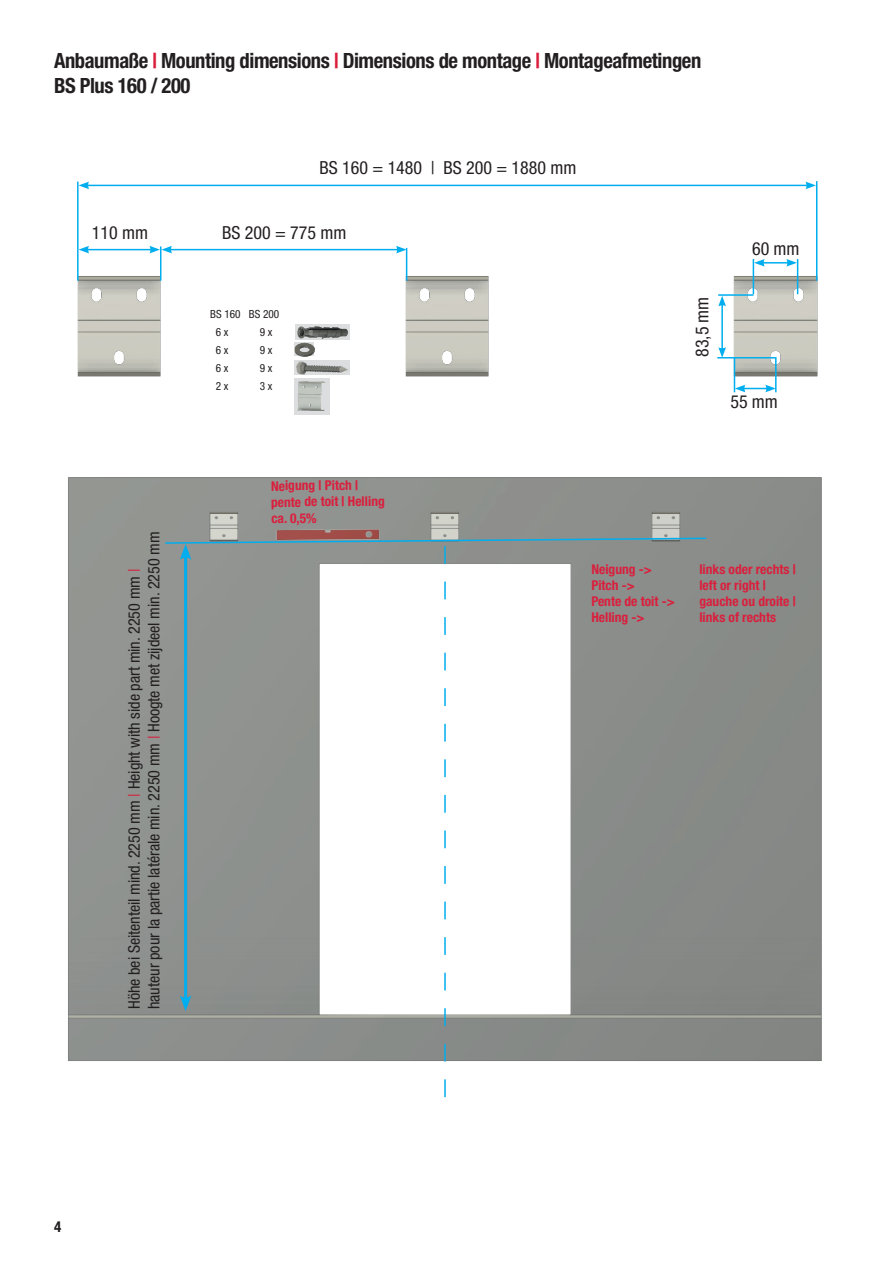
<style>
.page{position:relative;width:893px;height:1263px;background:#fff}
.page>*{position:absolute;margin:0;border:0;box-sizing:border-box;transform-origin:0 0}
.t1{font:700 condensed 21px/25.2px "Helvetica Neue LT Pro";letter-spacing:-.02em;color:#231f20}
.t2{font:condensed 18px "Helvetica Neue LT Pro";color:#231f20}
.t3{font:condensed 16.05px/19.5px "Helvetica Neue LT Pro";letter-spacing:-.005em;color:#231f20}
.t4{font:700 condensed 15px "Helvetica Neue LT Pro";color:#231f20}
.t5{font:700 condensed 13.5px/16.4px "Helvetica Neue LT Pro";color:#da1f3d}
.t6{font:condensed 11.25px/18px "Helvetica Neue LT Pro";color:#231f20}
.s1{color:#da1f3d}
</style>
<div class="page">
<div style="left:295px;top:324px;width:54px;height:16px;background:#dcdddf"></div>
<img style="left:297px;top:326px;width:51px;height:13px">
<img style="left:295px;top:360px;width:55px;height:15px">
<div style="left:295px;top:378px;width:35px;height:37px;background:#dcdddf"></div>
<img style="left:297px;top:381px;width:28px;height:30px">
<img style="left:295px;top:342px;width:19px;height:14px">
<img style="left:77px;top:276px;width:84px;height:101px">
<img style="left:730px;top:271px;width:87px;height:108px">
<img style="left:405px;top:271px;width:84px;height:106px">
<hr style="left:77px;top:182px;width:2px;height:99px;background:#00aeef">
<hr style="left:160px;top:246px;width:1px;height:35px;background:#00aeef">
<hr style="left:406px;top:248px;width:1px;height:33px;background:#00aeef">
<hr style="left:816px;top:181px;width:1px;height:100px;background:#00aeef">
<hr style="left:87px;top:249px;width:65px;height:1px;background:#00aeef">
<svg style="left:79px;top:246px;width:10px;height:7px"></svg>
<hr style="left:87px;top:185px;width:721px;height:1px;background:#00aeef">
<svg style="left:79px;top:182px;width:10px;height:7px"></svg>
<svg style="left:805px;top:182px;width:11px;height:7px"></svg>
<hr style="left:170px;top:249px;width:228px;height:1px;background:#00aeef">
<svg style="left:149px;top:246px;width:23px;height:7px"></svg>
<svg style="left:396px;top:246px;width:11px;height:7px"></svg>
<hr style="left:753px;top:259px;width:1px;height:35px;background:#00aeef">
<hr style="left:797px;top:259px;width:1px;height:35px;background:#00aeef">
<hr style="left:762px;top:262px;width:27px;height:2px;background:#00aeef">
<svg style="left:754px;top:259px;width:11px;height:8px"></svg>
<svg style="left:786px;top:259px;width:11px;height:8px"></svg>
<hr style="left:734px;top:357px;width:1px;height:35px;background:#00aeef">
<hr style="left:775px;top:357px;width:2px;height:35px;background:#00aeef">
<svg style="left:735px;top:385px;width:41px;height:7px"></svg>
<hr style="left:718px;top:294px;width:35px;height:2px;background:#00aeef">
<hr style="left:717px;top:357px;width:58px;height:1px;background:#00aeef">
<hr style="left:721px;top:304px;width:2px;height:46px;background:#00aeef">
<svg style="left:718px;top:296px;width:8px;height:10px"></svg>
<svg style="left:718px;top:347px;width:8px;height:10px"></svg>
<img style="left:68px;top:477px;width:754px;height:584px">
<img style="left:265px;top:524px;width:119px;height:13px">
<svg style="left:164px;top:537px;width:544px;height:560px"></svg>
<h1 class="t1" style="left:54px;top:48px;width:649px">Anbaumaße <span class="s1">|</span> Mounting dimensions <span class="s1">|</span> Dimensions de montage <span class="s1">|</span> Montageafmetingen<br>BS Plus 160 / 200</h1>
<h2 class="t2" style="left:320px;top:157px;width:258px">BS 160 = 1480 | BS 200 = 1880 mm</h2>
<h2 class="t2" style="left:92px;top:222px;width:58px">110 mm</h2>
<h2 class="t2" style="left:222px;top:222px;width:126px">BS 200 = 775 mm</h2>
<p class="t6" style="left:216px;top:305px;width:65px;text-indent:-5px">BS 160 BS 200<br>6 x</p>
<p class="t6" style="left:260px;top:323px;width:14px">9 x</p>
<p class="t6" style="left:216px;top:341px;width:14px">6 x</p>
<p class="t6" style="left:260px;top:341px;width:14px">9 x</p>
<p class="t6" style="left:216px;top:359px;width:14px">6 x</p>
<p class="t6" style="left:260px;top:359px;width:14px">9 x</p>
<p class="t6" style="left:216px;top:377px;width:14px">2 x</p>
<p class="t6" style="left:260px;top:377px;width:14px">3 x</p>
<p class="t3" style="left:124px;top:1009px;width:479px;rotate:-90deg">Höhe bei Seitenteil mind. 2250 mm <span class="s1">|</span> Height with side part min. 2250 mm <span class="s1">| </span>hauteur pour la partie latérale min. 2250 mm <span class="s1">|</span> Hoogte met zijdeel min. 2250 mm</p>
<p class="t5" style="left:271px;top:477px;width:115px">Neigung | Pitch | pente de toit | Helling ca. 0,5%</p>
<p class="t4" style="left:54px;top:1218px;width:9px">4</p>
<h2 class="t2" style="left:692px;top:357px;width:62px;rotate:-90deg">83,5 mm</h2>
<h2 class="t2" style="left:752px;top:238px;width:49px">60 mm</h2>
<h2 class="t2" style="left:730px;top:391px;width:49px">55 mm</h2>
<p class="t5" style="left:591px;top:561px;width:62px">Neigung -&gt;</p>
<p class="t5" style="left:699px;top:561px;width:98px">links oder rechts |</p>
<p class="t5" style="left:591px;top:577px;width:45px">Pitch -&gt;</p>
<p class="t5" style="left:699px;top:577px;width:68px">left or right |</p>
<p class="t5" style="left:591px;top:593px;width:85px">Pente de toit -&gt;</p>
<p class="t5" style="left:699px;top:593px;width:98px">gauche ou droite |</p>
<p class="t5" style="left:591px;top:609px;width:55px">Helling -&gt;</p>
<p class="t5" style="left:699px;top:609px;width:78px">links of rechts</p>
</div>
